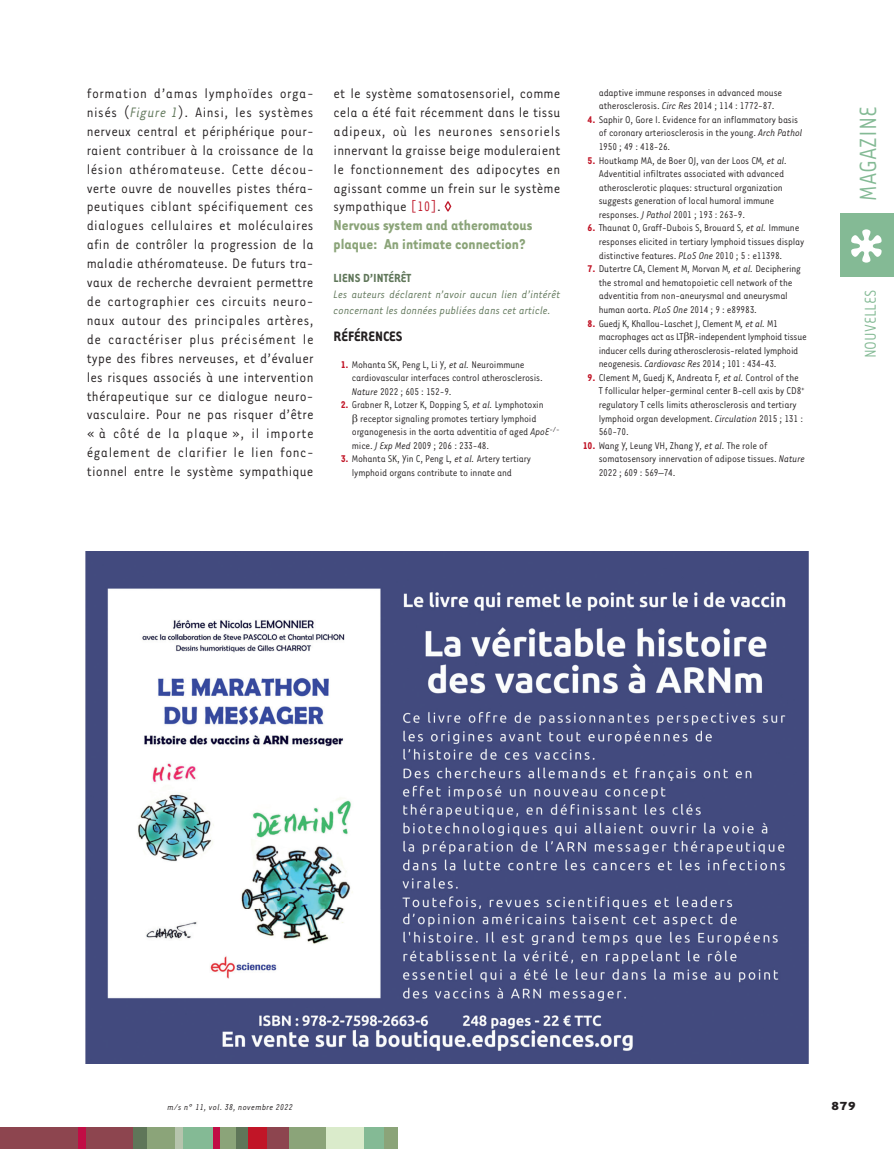
<style>
.page{position:relative;width:894px;height:1149px;background:#fff}
.page>*{position:absolute;margin:0;border:0;box-sizing:border-box;transform-origin:0 0}
.t1{font:27px "Tarzana Narrow";color:#84ba95}
.t2{font:18px "Tarzana Narrow";color:#84ba95}
.t3{font:700 16.5px/18.9px "Tarzana Narrow";color:#8ba479}
.t4{font:15.75px/18.9px "Tarzana Narrow";letter-spacing:.015em;color:#231f20;text-align:justify}
.t5{font:700 15.75px "Tarzana Narrow";color:#231f20}
.t6{font:700 13.5px "Tarzana Narrow";color:#5f7659}
.t7{font:700 13.5px "Tarzana Wide";color:#231f20}
.t8{font:italic 12.45px/15.9px "Tarzana Narrow";color:#5f7659}
.t9{font:11.25px/13.5px "Tarzana Narrow";letter-spacing:-.015em;color:#231f20}
.t10{font:italic 9.75px "Tarzana Narrow";letter-spacing:.025em;color:#231f20}
.s1{font-style:italic;color:#5f7659}
.s2{color:#bf182a}
.s3{font-weight:700;color:#c11527}
.s4{font-style:italic}
</style>
<div class="page">
<div style="left:0;top:1127px;width:134px;height:21px;background:#8d454f"></div>
<div style="left:235px;top:1127px;width:13px;height:21px;background:#5f7659"></div>
<div style="left:78px;top:1127px;width:7px;height:21px;background:#c10d45"></div>
<div style="left:133px;top:1127px;width:22px;height:21px;background:#5f7659"></div>
<div style="left:147px;top:1127px;width:30px;height:21px;background:#8ba479"></div>
<div style="left:175px;top:1127px;width:9px;height:21px;background:#b6c4ad"></div>
<div style="left:183px;top:1127px;width:30px;height:21px;background:#84ba95"></div>
<div style="left:217px;top:1127px;width:19px;height:21px;background:#8ba479"></div>
<div style="left:213px;top:1127px;width:6px;height:21px;background:#c10d45"></div>
<div style="left:248px;top:1127px;width:27px;height:21px;background:#c11527"></div>
<div style="left:287px;top:1127px;width:39px;height:21px;background:#8ba479"></div>
<div style="left:267px;top:1127px;width:21px;height:21px;background:#8d454f"></div>
<div style="left:326px;top:1127px;width:38px;height:21px;background:#daebcb"></div>
<div style="left:364px;top:1127px;width:20px;height:21px;background:#84ba95"></div>
<div style="left:383px;top:1127px;width:14px;height:21px;background:#8ba479"></div>
<div style="left:840px;top:213px;width:53px;height:63px;background:#84ba95"></div>
<svg style="left:851px;top:229px;width:30px;height:33px"></svg>
<svg style="left:444px;top:201px;width:7px;height:10px"></svg>
<img style="left:86px;top:551px;width:722px;height:512px">
<p class="t4" style="left:87px;top:83px;width:228px">formation d’amas lymphoïdes orga&shy;nisés (<span class="s1">Figure 1</span>). Ainsi, les systèmes nerveux central et périphérique pour&shy;raient contribuer à la croissance de la lésion athéromateuse. Cette décou&shy;verte ouvre de nouvelles pistes théra&shy;peutiques ciblant spécifiquement ces dialogues cellulaires et moléculaires afin de contrôler la progression de la maladie athéromateuse. De futurs tra&shy;vaux de recherche devraient permettre de cartographier ces circuits neuro&shy;naux autour des principales artères, de caractériser plus précisément le type des fibres nerveuses, et d’évaluer les risques associés à une intervention thérapeutique sur ce dialogue neuro&shy;vasculaire. Pour ne pas risquer d’être « à côté de la plaque », il importe également de clarifier le lien fonc&shy;tionnel entre le système sympathique</p>
<p class="t4" style="left:333px;top:83px;width:228px">et le système somatosensoriel, comme cela a été fait récemment dans le tissu adipeux, où les neurones sensoriels innervant la graisse beige moduleraient le fonctionnement des adipocytes en agissant comme un frein sur le système sympathique <span class="s2">[10]</span>.</p>
<h3 class="t3" style="left:333px;top:215px;width:200px">Nervous system and atheromatous plaque: An intimate connection?</h3>
<p class="t6" style="left:333px;top:269px;width:79px">LIENS D’INTÉRÊT</p>
<p class="t8" style="left:333px;top:285px;width:228px">Les auteurs déclarent n’avoir aucun lien d’intérêt concernant les données publiées dans cet article.</p>
<h3 class="t5" style="left:333px;top:327px;width:70px">RÉFÉRENCES</h3>
<p class="t9" style="left:352px;top:357px;width:192px;text-indent:-11px"><span class="s3">1.</span> Mohanta SK, Peng L, Li Y<span class="s4">, et al.</span> Neuroimmune cardiovascular interfaces control atherosclerosis.<br><span class="s4">Nature</span> 2022 ; 605 : 152-9.</p>
<p class="t9" style="left:340px;top:397px;width:204px"><span class="s3">2.</span> Grabner R, Lotzer K, Dopping S<span class="s4">, et al.</span> Lymphotoxin</p>
<p class="t9" style="left:360px;top:411px;width:178px">receptor signaling promotes tertiary lymphoid</p>
<p class="t9" style="left:352px;top:424px;width:209px">organogenesis in the aorta adventitia of aged <span class="s4">ApoE</span><sup>-/-</sup></p>
<p class="t9" style="left:352px;top:438px;width:139px">mice. <span class="s4">J Exp Med</span> 2009 ; 206 : 233-48.</p>
<p class="t9" style="left:352px;top:451px;width:181px;text-indent:-11px"><span class="s3">3.</span> Mohanta SK, Yin C, Peng L<span class="s4">, et al.</span> Artery tertiary lymphoid organs contribute to innate and</p>
<p class="t9" style="left:598px;top:85px;width:185px">adaptive immune responses in advanced mouse atherosclerosis. <span class="s4">Circ Res</span> 2014 ; 114 : 1772-87.</p>
<p class="t9" style="left:598px;top:112px;width:205px;text-indent:-11px"><span class="s3">4.</span> Saphir O, Gore I. Evidence for an inflammatory basis of coronary arteriosclerosis in the young. <span class="s4">Arch Pathol<br></span>1950 ; 49 : 418-26.</p>
<p class="t9" style="left:598px;top:153px;width:190px;text-indent:-11px"><span class="s3">5.</span> Houtkamp MA, de Boer OJ, van der Loos CM<span class="s4">, et al.<br></span>Adventitial infiltrates associated with advanced atherosclerotic plaques: structural organization suggests generation of local humoral immune responses. <span class="s4">J Pathol</span> 2001 ; 193 : 263-9.</p>
<p class="t9" style="left:598px;top:221px;width:207px;text-indent:-11px"><span class="s3">6.</span> Thaunat O, Graff-Dubois S, Brouard S<span class="s4">, et al.</span> Immune responses elicited in tertiary lymphoid tissues display distinctive features. <span class="s4">PLoS One</span> 2010 ; 5 : e11398.</p>
<p class="t9" style="left:598px;top:262px;width:204px;text-indent:-11px"><span class="s3">7.</span> Dutertre CA, Clement M, Morvan M<span class="s4">, et al.</span> Deciphering the stromal and hematopoietic cell network of the adventitia from non-aneurysmal and aneurysmal human aorta. <span class="s4">PLoS One</span> 2014 ; 9 : e89983.</p>
<p class="t9" style="left:598px;top:316px;width:209px;text-indent:-11px"><span class="s3">8.</span> Guedj K, Khallou-Laschet J, Clement M<span class="s4">, et al.</span> M1 macrophages act as LT R-independent lymphoid tissue inducer cells during atherosclerosis-related lymphoid neogenesis. <span class="s4">Cardiovasc Res</span> 2014 ; 101 : 434-43.</p>
<p class="t9" style="left:598px;top:370px;width:207px;text-indent:-11px"><span class="s3">9.</span> Clement M, Guedj K, Andreata F<span class="s4">, et al.</span> Control of the T follicular helper-germinal center B-cell axis by CD8<sup>+ </sup>regulatory T cells limits atherosclerosis and tertiary lymphoid organ development. <span class="s4">Circulation</span> 2015 ; 131 :<br>560-70.</p>
<p class="t9" style="left:598px;top:438px;width:208px;text-indent:-16px"><span class="s3">10.</span> Wang Y, Leung VH, Zhang Y<span class="s4">, et al.</span> The role of somatosensory innervation of adipose tissues. <span class="s4">Nature<br></span>2022 ; 609 : 569–74.</p>
<h1 class="t1" style="left:851px;top:201px;width:96px;rotate:-90deg">MAGAZINE</h1>
<h2 class="t2" style="left:859px;top:358px;width:70px;rotate:-90deg">NOUVELLES</h2>
<p class="t10" style="left:167px;top:1100px;width:127px">m/s n° 11, vol. 38, novembre 2022</p>
<p class="t7" style="left:830px;top:1097px;width:26px">879</p>
</div>
